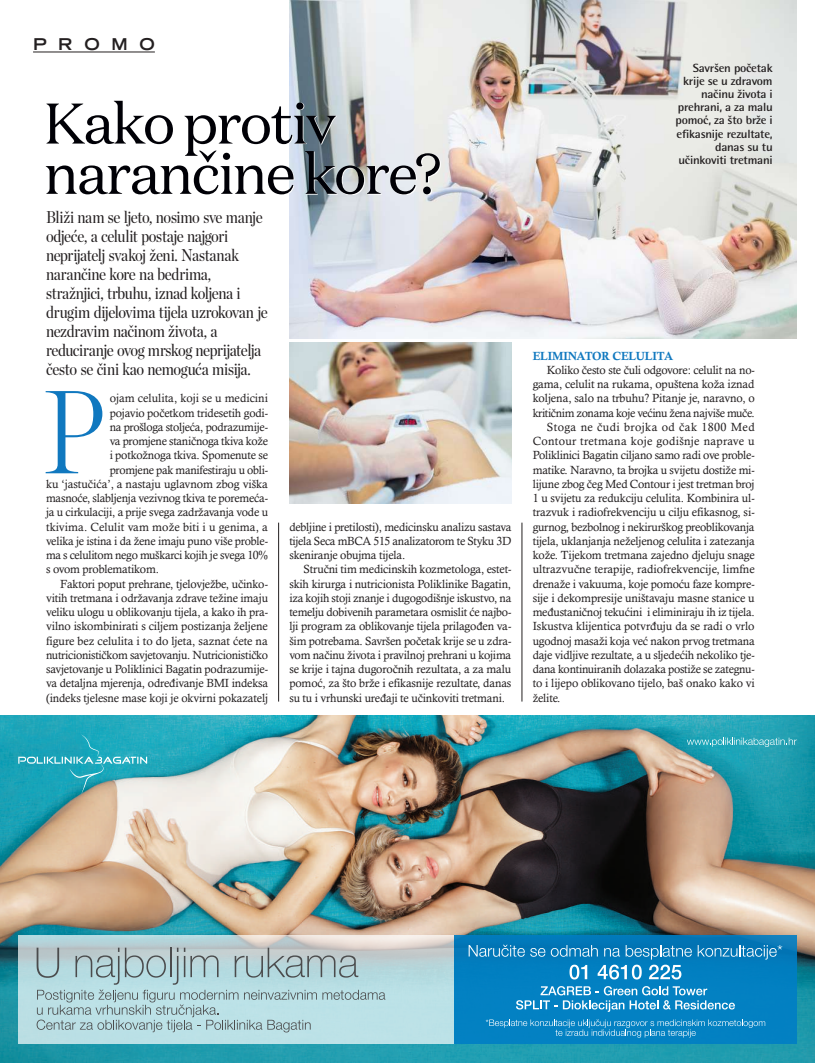
<style>
.page{position:relative;width:815px;height:1063px;background:#fff}
.page>*{position:absolute;margin:0;border:0;box-sizing:border-box;transform-origin:0 0}
.t1{font:300 118px "Chronicle Disp Cond";color:#1078bf}
.t2{font:57.12px/50.2px "Domaine Text";letter-spacing:-.035em;color:#000006}
.t3{font:17px/18.9px "Chronicle Disp Cond";letter-spacing:-.025em;color:#231f20}
.t4{font:700 expanded 16.25px "Trade Gothic LT Std";letter-spacing:.72em;color:#231f20}
.t5{font:11.88px/14.2px "Calisto";letter-spacing:-.015em;color:#231f20;text-align:justify}
.t6{font:700 11.88px/13.1px "Rotis Semi Sans";letter-spacing:-.02em;color:#231f20;text-align:right;scale:1.05 1}
.t7{font:11.88px "Calisto";letter-spacing:.005em;color:#231f20}
.t8{font:11.88px "Calisto";letter-spacing:.025em;color:#231f20}
.t9{font:11.88px "Calisto";letter-spacing:.035em;color:#231f20}
.t10{font:700 11.88px "Calisto";letter-spacing:-.015em;color:#1078bf}
</style>
<div class="page">
<hr style="left:33px;top:52px;width:122px;height:1px;background:#231f20">
<hr style="left:278px;top:523px;width:1px;height:179px;background:#231f20">
<hr style="left:522px;top:523px;width:1px;height:179px;background:#231f20">
<img style="left:289px;top:0;width:508px;height:338px">
<img style="left:0;top:716px;width:815px;height:347px">
<svg style="left:18px;top:735px;width:129px;height:60px;background:#3caebe"></svg>
<svg style="left:687px;top:738px;width:110px;height:9px"></svg>
<svg style="left:18px;top:936px;width:436px;height:108px;background:#bedade"></svg>
<svg style="left:37px;top:948px;width:348px;height:84px;background:#adcacf"></svg>
<div style="left:454px;top:936px;width:343px;height:108px;background:#007ec5"></div>
<svg style="left:486px;top:1019px;width:279px;height:19px"></svg>
<svg style="left:469px;top:945px;width:76px;height:12px"></svg>
<svg style="left:551px;top:945px;width:141px;height:35px"></svg>
<svg style="left:698px;top:945px;width:84px;height:15px"></svg>
<svg style="left:516px;top:986px;width:219px;height:26px"></svg>
<svg style="left:289px;top:102px;width:152px;height:93px;background:#c9ced2"></svg>
<img style="left:289px;top:342px;width:222px;height:161px">
<h3 class="t4" style="left:33px;top:34px;width:123px">PROMO</h3>
<h2 class="t2" style="left:44px;top:98px;width:400px">Kako protiv narančine kore?</h2>
<p class="t3" style="left:46px;top:207px;width:223px">Bliži nam se ljeto, nosimo sve manje odjeće, a celulit postaje najgori neprijatelj svakoj ženi. Nastanak narančine kore na bedrima, stražnjici, trbuhu, iznad koljena i drugim dijelovima tijela uzrokovan je nezdravim načinom života, a reduciranje ovog mrskog neprijatelja često se čini kao nemoguća misija.</p>
<h1 class="t1" style="left:42px;top:343px;width:66px">P</h1>
<p class="t5" style="left:110px;top:391px;width:160px">ojam celulita, koji se u medicini</p>
<p class="t5" style="left:110px;top:405px;width:160px">pojavio početkom tridesetih godi-</p>
<p class="t5" style="left:110px;top:420px;width:160px">na prošloga stoljeća, podrazumije-</p>
<p class="t5" style="left:110px;top:434px;width:160px">va promjene staničnoga tkiva kože</p>
<p class="t5" style="left:110px;top:448px;width:160px">i potkožnoga tkiva. Spomenute se</p>
<p class="t5" style="left:110px;top:462px;width:160px">promjene pak manifestiraju u obli-</p>
<p class="t5" style="left:46px;top:477px;width:223px">ku ‘jastučića’, a nastaju uglavnom zbog viška</p>
<p class="t5" style="left:46px;top:491px;width:224px">masnoće, slabljenja vezivnog tkiva te poremeća-</p>
<p class="t5" style="left:46px;top:505px;width:224px">ja u cirkulaciji, a prije svega zadržavanja vode u</p>
<p class="t7" style="left:46px;top:520px;width:223px">tkivima. Celulit vam može biti i u genima, a</p>
<p class="t5" style="left:46px;top:534px;width:224px">velika je istina i da žene imaju puno više proble-</p>
<p class="t5" style="left:46px;top:548px;width:224px">ma s celulitom nego muškarci kojih je svega 10%</p>
<p class="t5" style="left:46px;top:562px;width:114px">s ovom problematikom.</p>
<p class="t5" style="left:60px;top:576px;width:209px">Faktori poput prehrane, tjelovježbe, učinko-</p>
<p class="t5" style="left:46px;top:591px;width:224px">vitih tretmana i održavanja zdrave težine imaju</p>
<p class="t5" style="left:46px;top:605px;width:224px">veliku ulogu u oblikovanju tijela, a kako ih pra-</p>
<p class="t5" style="left:46px;top:619px;width:223px">vilno iskombinirati s ciljem postizanja željene</p>
<p class="t5" style="left:46px;top:633px;width:223px">figure bez celulita i to do ljeta, saznat ćete na</p>
<p class="t5" style="left:46px;top:648px;width:224px">nutricionističkom savjetovanju. Nutricionističko</p>
<p class="t5" style="left:46px;top:662px;width:224px">savjetovanje u Poliklinici Bagatin podrazumije-</p>
<p class="t5" style="left:46px;top:676px;width:224px">va detaljna mjerenja, određivanje BMI indeksa</p>
<p class="t5" style="left:46px;top:690px;width:224px">(indeks tjelesne mase koji je okvirni pokazatelj</p>
<p class="t5" style="left:289px;top:519px;width:224px">debljine i pretilosti), medicinsku analizu sastava tijela Seca mBCA 515 analizatorom te Styku 3D skeniranje obujma tijela.</p>
<p class="t5" style="left:289px;top:562px;width:224px;text-indent:14px">Stručni tim medicinskih kozmetologa, estet&shy;skih kirurga i nutricionista Poliklinike Bagatin, iza kojih stoji znanje i dugogodišnje iskustvo, na temelju dobivenih parametara osmislit će najbo&shy;lji program za oblikovanje tijela prilagođen va&shy;šim potrebama. Savršen početak krije se u zdra&shy;vom načinu života i pravilnoj prehrani u kojima se krije i tajna dugoročnih rezultata, a za malu pomoć, za što brže i efikasnije rezultate, danas su tu i vrhunski uređaji te učinkoviti tretmani.</p>
<p class="t6" style="left:676px;top:61px;width:94px">Savršen početak krije se u zdravom načinu života i prehrani, a za malu pomoć, za što brže i efikasnije rezultate, danas su tu učinkoviti tretmani</p>
<p class="t10" style="left:533px;top:349px;width:142px">ELIMINATOR CELULITA</p>
<p class="t5" style="left:547px;top:363px;width:209px">Koliko često ste čuli odgovore: celulit na no-</p>
<p class="t5" style="left:533px;top:377px;width:223px">gama, celulit na rukama, opuštena koža iznad</p>
<p class="t5" style="left:533px;top:391px;width:224px">koljena, salo na trbuhu? Pitanje je, naravno, o</p>
<p class="t5" style="left:533px;top:405px;width:224px">kritičnim zonama koje većinu žena najviše muče.</p>
<p class="t9" style="left:547px;top:420px;width:209px">Stoga ne čudi brojka od čak 1800 Med</p>
<p class="t8" style="left:533px;top:434px;width:223px">Contour tretmana koje godišnje naprave u</p>
<p class="t5" style="left:533px;top:448px;width:224px">Poliklinici Bagatin ciljano samo radi ove proble-</p>
<p class="t5" style="left:533px;top:462px;width:224px">matike. Naravno, ta brojka u svijetu dostiže mi-</p>
<p class="t5" style="left:533px;top:477px;width:223px">lijune zbog čeg Med Contour i jest tretman broj</p>
<p class="t5" style="left:533px;top:491px;width:224px">1 u svijetu za redukciju celulita. Kombinira ul-</p>
<p class="t5" style="left:533px;top:505px;width:224px">trazvuk i radiofrekvenciju u cilju efikasnog, si-</p>
<p class="t5" style="left:533px;top:519px;width:223px">gurnog, bezbolnog i nekirurškog preoblikovanja</p>
<p class="t5" style="left:533px;top:534px;width:224px">tijela, uklanjanja neželjenog celulita i zatezanja</p>
<p class="t5" style="left:533px;top:548px;width:224px">kože. Tijekom tretmana zajedno djeluju snage</p>
<p class="t5" style="left:533px;top:562px;width:224px">ultrazvučne terapije, radiofrekvencije, limfne</p>
<p class="t5" style="left:533px;top:576px;width:224px">drenaže i vakuuma, koje pomoću faze kompre-</p>
<p class="t5" style="left:533px;top:591px;width:224px">sije i dekompresije uništavaju masne stanice u</p>
<p class="t5" style="left:533px;top:605px;width:224px">međustaničnoj tekućini i eliminiraju ih iz tijela.</p>
<p class="t5" style="left:533px;top:619px;width:223px">Iskustva klijentica potvrđuju da se radi o vrlo</p>
<p class="t5" style="left:533px;top:633px;width:224px">ugodnoj masaži koja već nakon prvog tretmana</p>
<p class="t5" style="left:533px;top:648px;width:224px">daje vidljive rezultate, a u sljedećih nekoliko tje-</p>
<p class="t5" style="left:533px;top:662px;width:224px">dana kontinuiranih dolazaka postiže se zategnu-</p>
<p class="t5" style="left:533px;top:676px;width:224px">to i lijepo oblikovano tijelo, baš onako kako vi</p>
<p class="t5" style="left:533px;top:690px;width:29px">želite.</p>
</div>
